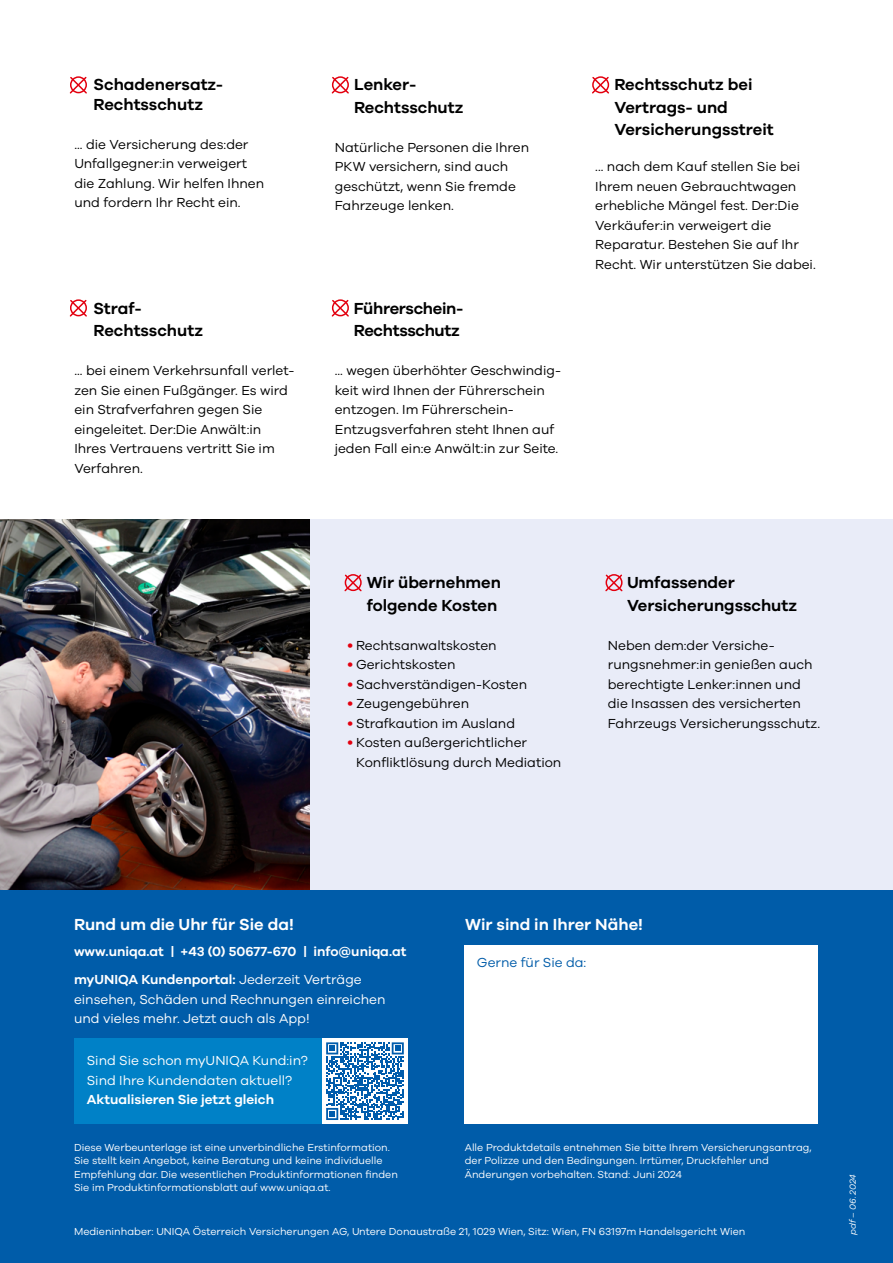
<style>
.page{position:relative;width:893px;height:1263px;background:#fff}
.page>*{position:absolute;margin:0;border:0;box-sizing:border-box;transform-origin:0 0}
.t1{font:600 16.5px/22.5px "UNIQA Galano";color:#000}
.t2{font:600 16.5px "UNIQA Galano";color:#fff}
.t3{font:600 16.5px/22.5px "UNIQA Galano";letter-spacing:-.02em;color:#000}
.t4{font:13.5px/19.5px "UNIQA Galano";color:#000}
.t5{font:13.5px/19.5px "UNIQA Galano";color:#fff}
.t6{font:600 13.5px/28.5px "UNIQA Galano";color:#fff}
.t7{font:13.5px "UNIQA Galano";color:#005ca9}
.t8{font:10.5px/13.5px "UNIQA Galano";color:#fff}
.t9{font:italic 9px "UNIQA Galano";color:#fff}
.s1{font-weight:600;color:#e3000f}
.s2{font-weight:400}
</style>
<div class="page">
<img style="left:0;top:519px;width:310px;height:371px">
<div style="left:310px;top:519px;width:583px;height:374px;background:#e9ecf8"></div>
<div style="left:0;top:890px;width:893px;height:373px;background:#005ca9"></div>
<div style="left:465px;top:945px;width:353px;height:179px;background:#fff"></div>
<div style="left:74px;top:1039px;width:248px;height:85px;background:#0081c7"></div>
<div style="left:322px;top:1039px;width:85px;height:85px;background:#fff"></div>
<svg style="left:326px;top:1042px;width:78px;height:78px"></svg>
<svg style="left:69px;top:76px;width:18px;height:18px"></svg>
<svg style="left:331px;top:76px;width:18px;height:18px"></svg>
<svg style="left:69px;top:299px;width:18px;height:18px"></svg>
<svg style="left:331px;top:299px;width:18px;height:18px"></svg>
<svg style="left:592px;top:76px;width:18px;height:18px"></svg>
<svg style="left:344px;top:574px;width:18px;height:18px"></svg>
<svg style="left:605px;top:574px;width:18px;height:18px"></svg>
<p class="t1" style="left:94px;top:74px;width:131px;line-height:19.5px">Schadenersatz-<br>Rechtsschutz</p>
<p class="t4" style="left:74px;top:134px;width:191px">... die Versicherung des:der<br>Unfallgegner:in verweigert die Zahlung. Wir helfen Ihnen und fordern Ihr Recht ein.</p>
<p class="t1" style="left:94px;top:296px;width:111px">Straf-<br>Rechtsschutz</p>
<p class="t4" style="left:74px;top:360px;width:221px">... bei einem Verkehrsunfall verlet&shy;zen Sie einen Fußgänger. Es wird ein Strafverfahren gegen Sie eingeleitet. Der:Die Anwält:in<br>Ihres Vertrauens vertritt Sie im<br>Verfahren.</p>
<p class="t1" style="left:354px;top:73px;width:111px">Lenker-<br>Rechtsschutz</p>
<p class="t4" style="left:335px;top:137px;width:196px">Natürliche Personen die Ihren<br>PKW versichern, sind auch geschützt, wenn Sie fremde<br>Fahrzeuge lenken.</p>
<p class="t3" style="left:354px;top:296px;width:111px">Führerschein-<br>Rechtsschutz</p>
<p class="t4" style="left:335px;top:360px;width:228px">... wegen überhöhter Geschwindig&shy;keit wird Ihnen der Führerschein entzogen. Im Führerschein-Entzugsverfahren steht Ihnen auf jeden Fall ein:e Anwält:in zur Seite.</p>
<p class="t1" style="left:614px;top:73px;width:161px">Rechtsschutz bei<br>Vertrags- und<br>Versicherungsstreit</p>
<p class="t4" style="left:595px;top:156px;width:222px">... nach dem Kauf stellen Sie bei<br>Ihrem neuen Gebrauchtwagen erhebliche Mängel fest. Der:Die<br>Verkäufer:in verweigert die<br>Reparatur. Bestehen Sie auf Ihr<br>Recht. Wir unterstützen Sie dabei.</p>
<p class="t1" style="left:367px;top:571px;width:136px">Wir übernehmen folgende Kosten</p>
<p class="t4" style="left:348px;top:635px;width:151px"><span class="s1">•</span> Rechtsanwaltskosten</p>
<p class="t4" style="left:348px;top:654px;width:110px"><span class="s1">•</span> Gerichtskosten</p>
<p class="t4" style="left:348px;top:674px;width:181px"><span class="s1">•</span> Sachverständigen-Kosten</p>
<p class="t4" style="left:348px;top:693px;width:123px"><span class="s1">•</span> Zeugengebühren</p>
<p class="t4" style="left:348px;top:713px;width:169px"><span class="s1">•</span> Strafkaution im Ausland</p>
<p class="t4" style="left:356px;top:732px;width:207px;text-indent:-9px"><span class="s1">•</span> Kosten außergerichtlicher<br>Konfliktlösung durch Mediation</p>
<p class="t1" style="left:627px;top:571px;width:172px">Umfassender<br>Versicherungsschutz</p>
<p class="t4" style="left:608px;top:635px;width:214px">Neben dem:der Versiche&shy;rungsnehmer:in genießen auch berechtigte Lenker:innen und die Insassen des versicherten<br>Fahrzeugs Versicherungsschutz.</p>
<p class="t2" style="left:74px;top:914px;width:221px">Rund um die Uhr für Sie da!</p>
<p class="t2" style="left:465px;top:914px;width:179px">Wir sind in Ihrer Nähe!</p>
<p class="t6" style="left:74px;top:936px;width:334px">www.uniqa.at | +43 (0) 50677-670 | info@uniqa.at myUNIQA Kundenportal: <span class="s2">Jederzeit Verträge</span></p>
<p class="t5" style="left:74px;top:989px;width:313px">einsehen, Schäden und Rechnungen einreichen und vieles mehr. Jetzt auch als App!</p>
<p class="t5" style="left:87px;top:1050px;width:223px">Sind Sie schon myUNIQA Kund:in?<br>Sind Ihre Kundendaten aktuell?</p>
<p class="t6" style="left:87px;top:1085px;width:189px">Aktualisieren Sie jetzt gleich</p>
<p class="t7" style="left:477px;top:954px;width:111px">Gerne für Sie da:</p>
<p class="t8" style="left:74px;top:1140px;width:325px">Diese Werbeunterlage ist eine unverbindliche Erstinformation.<br>Sie stellt kein Angebot, keine Beratung und keine individuelle Empfehlung dar. Die wesentlichen Produktinformationen finden Sie im Produktinformationsblatt auf www.uniqa.at.</p>
<p class="t8" style="left:465px;top:1140px;width:348px">Alle Produktdetails entnehmen Sie bitte Ihrem Versicherungsantrag, der Polizze und den Bedingungen. Irrtümer, Druckfehler und<br>Änderungen vorbehalten. Stand: Juni 2024</p>
<p class="t8" style="left:74px;top:1224px;width:673px">Medieninhaber: UNIQA Österreich Versicherungen AG, Untere Donaustraße 21, 1029 Wien, Sitz: Wien, FN 63197m Handelsgericht Wien</p>
<p class="t9" style="left:847px;top:1235px;width:63px;rotate:-90deg">pdf – 06. 2024</p>
</div>
